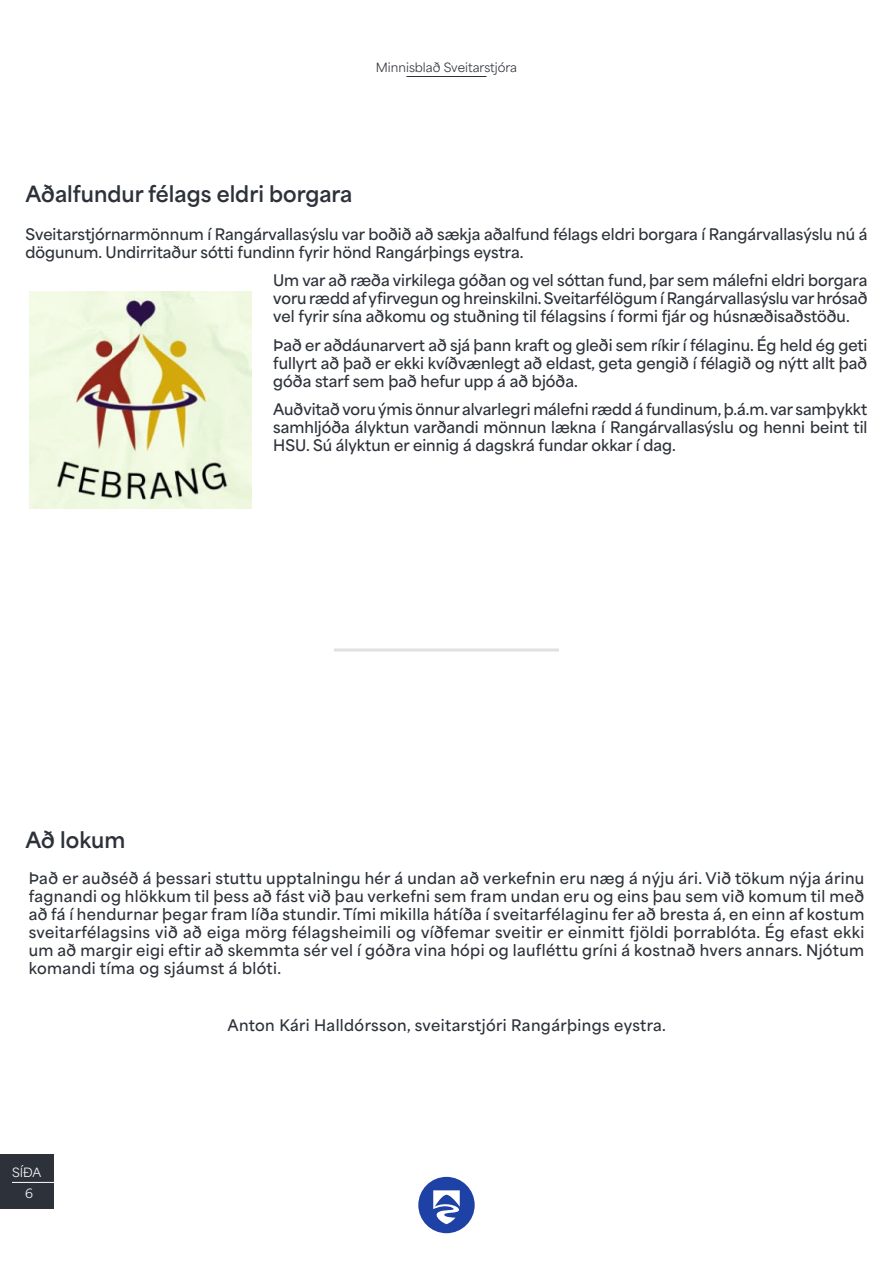
<style>
.page{position:relative;width:893px;height:1263px;background:#fff}
.page>*{position:absolute;margin:0;border:0;box-sizing:border-box;transform-origin:0 0}
.t1{font:700 21px "Area Normal";color:#2d323a}
.Left_Justify{font:600 15px/18px "Area Normal";color:#2d323a;text-align:justify}
.Left_Justify-2{font:600 15px "Area Normal";letter-spacing:.025em;color:#2d323a}
.t2{font:12px "Area Normal";color:#2d323a}
.t3{font:12px/21.3px "Area Normal";color:#fff;text-align:center}
</style>
<div class="page">
<div style="left:0;top:1154px;width:54px;height:55px;background:#2d323a"></div>
<hr style="left:12px;top:1182px;width:42px;height:1px;background:#fff">
<hr style="left:406px;top:76px;width:81px;height:1px;background:#2d323a">
<div style="left:418px;top:1177px;width:57px;height:56px;background:#1e41a5;border-radius:50%"></div>
<svg style="left:433px;top:1190px;width:27px;height:34px"></svg>
<img style="left:29px;top:291px;width:223px;height:218px">
<hr style="left:334px;top:648px;width:225px;height:3px;background:#2d323a">
<p class="t2" style="left:376px;top:57px;width:143px">Minnisblað Sveitarstjóra</p>
<p class="t1" style="left:26px;top:175px;width:328px">Aðalfundur félags eldri borgara</p>
<p class="Left_Justify" style="left:26px;top:223px;width:843px">Sveitarstjórnarmönnum í Rangárvallasýslu var boðið að sækja aðalfund félags eldri borgara í Rangárvallasýslu nú á dögunum. Undirritaður sótti fundinn fyrir hönd Rangárþings eystra.</p>
<p class="Left_Justify" style="left:273px;top:270px;width:596px">Um var að ræða virkilega góðan og vel sóttan fund, þar sem málefni eldri borgara voru rædd af yfirvegun og hreinskilni. Sveitarfélögum í Rangárvallasýslu var hrósað vel fyrir sína aðkomu og stuðning til félagsins í formi fjár og húsnæðisaðstöðu.</p>
<p class="Left_Justify" style="left:273px;top:334px;width:596px">Það er aðdáunarvert að sjá þann kraft og gleði sem ríkir í félaginu. Ég held ég geti fullyrt að það er ekki kvíðvænlegt að eldast, geta gengið í félagið og nýtt allt það góða starf sem það hefur upp á að bjóða.</p>
<p class="Left_Justify" style="left:273px;top:399px;width:596px">Auðvitað voru ýmis önnur alvarlegri málefni rædd á fundinum, þ.á.m. var samþykkt samhljóða ályktun varðandi mönnun lækna í Rangárvallasýslu og henni beint til HSU. Sú ályktun er einnig á dagskrá fundar okkar í dag.</p>
<p class="t1" style="left:26px;top:821px;width:101px">Að lokum</p>
<p class="Left_Justify" style="left:29px;top:867px;width:837px">Það er auðséð á þessari stuttu upptalningu hér á undan að verkefnin eru næg á nýju ári. Við tökum nýja árinu fagnandi og hlökkum til þess að fást við þau verkefni sem fram undan eru og eins þau sem við komum til með að fá í hendurnar þegar fram líða stundir. Tími mikilla hátíða í sveitarfélaginu fer að bresta á, en einn af kostum sveitarfélagsins við að eiga mörg félagsheimili og víðfemar sveitir er einmitt fjöldi þorrablóta. Ég efast ekki um að margir eigi eftir að skemmta sér vel í góðra vina hópi og laufléttu gríni á kostnað hvers annars. Njótum komandi tíma og sjáumst á blóti.</p>
<p class="t3" style="left:12px;top:1160px;width:31px">SÍÐA<br>6</p>
<p class="Left_Justify-2" style="left:227px;top:1012px;width:440px">Anton Kári Halldórsson, sveitarstjóri Rangárþings eystra.</p>
</div>
